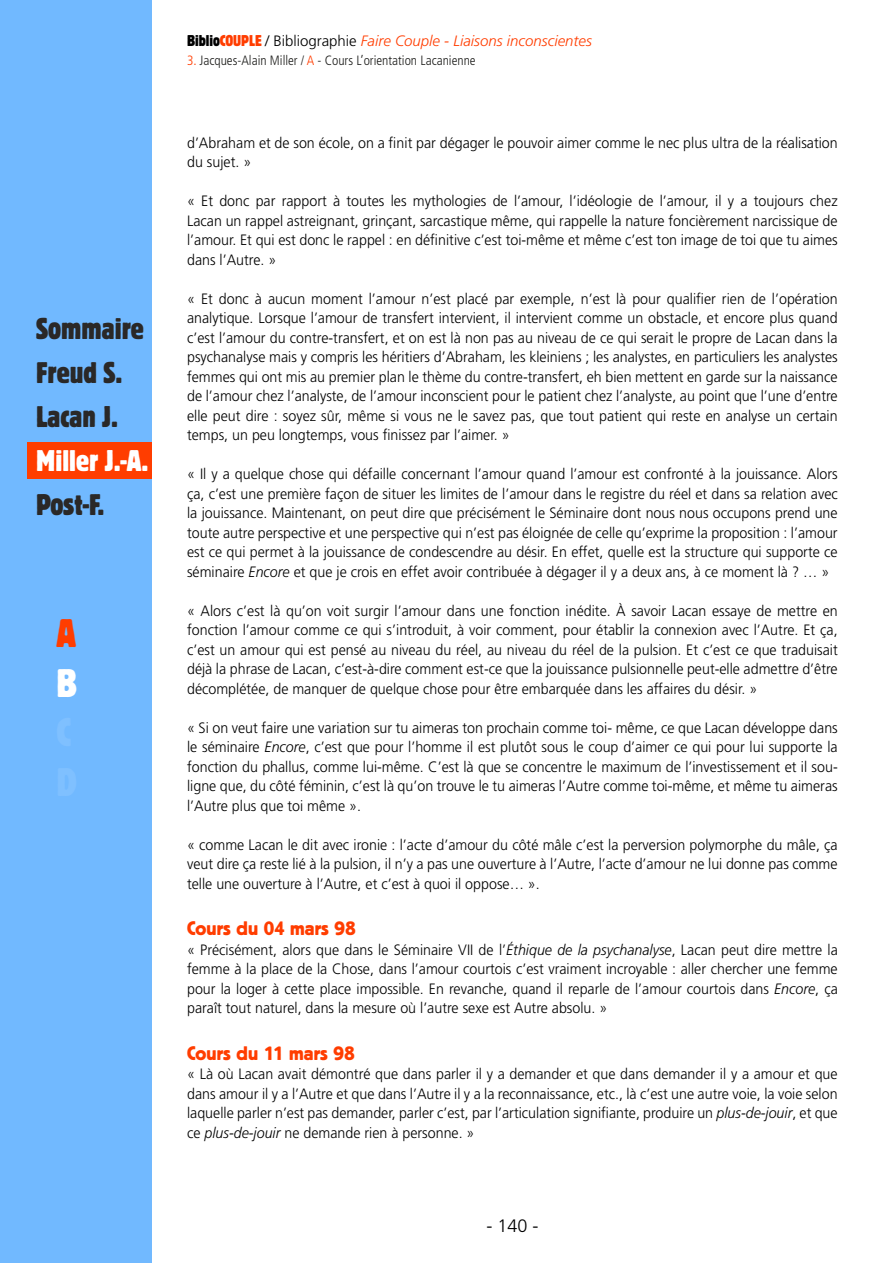
<style>
.page{position:relative;width:893px;height:1263px;background:#fff}
.page>*{position:absolute;margin:0;border:0;box-sizing:border-box;transform-origin:0 0}
.t1{font:42px "C Block";color:#ff3d00}
.t2{font:42px "C Block";color:#fff}
.t3{font:31.5px/43.8px "C Block";color:#2a2827}
.t4{font:31.5px "C Block";color:#fff}
.t5{font:19.5px "Block BE";color:#ff3d00}
.t6{font:300 18px "Frutiger";color:#000}
.t7{font:300 15px/19.5px "Frutiger";color:#000;text-align:justify;scale:.95 1}
.t8{font:italic 300 15px "Frutiger";color:#ff3d00}
.t9{font:300 condensed 13.5px "Frutiger";color:#1e1e1c}
.s1{font-family:"C Block";font-weight:400;font-style:normal;font-size:16.5px;color:#000}
.s2{font-family:"C Block";font-weight:400;font-style:normal;font-size:16.5px}
.s3{font-style:normal;color:#000}
.s4{color:#ff3d00}
.s5{font-style:italic}
</style>
<div class="page">
<div style="left:0;top:0;width:152px;height:1263px;background:#71b9ff"></div>
<div style="left:28px;top:442px;width:124px;height:36px;background:#ff3d00"></div>
<h2 class="t3" style="left:36px;top:309px;width:109px">Sommaire</h2>
<h2 class="t3" style="left:36px;top:353px;width:88px">Freud S.<br>Lacan J.</h2>
<h2 class="t4" style="left:36px;top:439px;width:114px">Miller J.-A.</h2>
<h2 class="t3" style="left:36px;top:485px;width:70px">Post-F.</h2>
<h1 class="t1" style="left:56px;top:605px;width:21px">A</h1>
<h1 class="t2" style="left:56px;top:655px;width:22px">B</h1>
<p class="t8" style="left:187px;top:32px;width:406px"><span class="s1">Biblio</span><span class="s2">COUPLE</span> <span class="s3">/ Bibliographie</span> Faire Couple - Liaisons inconscientes</p>
<p class="t9" style="left:187px;top:53px;width:290px"><span class="s4">3.</span> Jacques-Alain Miller / <span class="s4">A</span> - Cours L’orientation Lacanienne</p>
<p class="t7" style="left:187px;top:133px;width:686px">d’Abraham et de son école, on a finit par dégager le pouvoir aimer comme le nec plus ultra de la réalisation du sujet. »</p>
<p class="t7" style="left:187px;top:191px;width:686px">« Et donc par rapport à toutes les mythologies de l’amour, l’idéologie de l’amour, il y a toujours chez Lacan un rappel astreignant, grinçant, sarcastique même, qui rappelle la nature foncièrement narcissique de l’amour. Et qui est donc le rappel : en définitive c’est toi-même et même c’est ton image de toi que tu aimes dans l’Autre. »</p>
<p class="t7" style="left:187px;top:289px;width:686px">« Et donc à aucun moment l’amour n’est placé par exemple, n’est là pour qualifier rien de l’opération analytique. Lorsque l’amour de transfert intervient, il intervient comme un obstacle, et encore plus quand c’est l’amour du contre-transfert, et on est là non pas au niveau de ce qui serait le propre de Lacan dans la psychanalyse mais y compris les héritiers d’Abraham, les kleiniens ; les analystes, en particuliers les analystes femmes qui ont mis au premier plan le thème du contre-transfert, eh bien mettent en garde sur la naissance de l’amour chez l’analyste, de l’amour inconscient pour le patient chez l’analyste, au point que l’une d’entre elle peut dire : soyez sûr, même si vous ne le savez pas, que tout patient qui reste en analyse un certain temps, un peu longtemps, vous finissez par l’aimer. »</p>
<p class="t7" style="left:187px;top:464px;width:686px">« Il y a quelque chose qui défaille concernant l’amour quand l’amour est confronté à la jouissance. Alors ça, c’est une première façon de situer les limites de l’amour dans le registre du réel et dans sa relation avec la jouissance. Maintenant, on peut dire que précisément le Séminaire dont nous nous occupons prend une toute autre perspective et une perspective qui n’est pas éloignée de celle qu’exprime la proposition : l’amour est ce qui permet à la jouissance de condescendre au désir. En effet, quelle est la structure qui supporte ce séminaire <span class="s5">Encore</span> et que je crois en effet avoir contribuée à dégager il y a deux ans, à ce moment là ? … »</p>
<p class="t7" style="left:187px;top:601px;width:686px">« Alors c’est là qu’on voit surgir l’amour dans une fonction inédite. À savoir Lacan essaye de mettre en fonction l’amour comme ce qui s’introduit, à voir comment, pour établir la connexion avec l’Autre. Et ça, c’est un amour qui est pensé au niveau du réel, au niveau du réel de la pulsion. Et c’est ce que traduisait déjà la phrase de Lacan, c’est-à-dire comment est-ce que la jouissance pulsionnelle peut-elle admettre d’être décomplétée, de manquer de quelque chose pour être embarquée dans les affaires du désir. »</p>
<p class="t7" style="left:187px;top:718px;width:686px">« Si on veut faire une variation sur tu aimeras ton prochain comme toi- même, ce que Lacan développe dans le séminaire <span class="s5">Encore</span>, c’est que pour l’homme il est plutôt sous le coup d’aimer ce qui pour lui supporte la fonction du phallus, comme lui-même. C’est là que se concentre le maximum de l’investissement et il sou&shy;ligne que, du côté féminin, c’est là qu’on trouve le tu aimeras l’Autre comme toi-même, et même tu aimeras l’Autre plus que toi même ».</p>
<p class="t7" style="left:187px;top:835px;width:686px">« comme Lacan le dit avec ironie : l’acte d’amour du côté mâle c’est la perversion polymorphe du mâle, ça veut dire ça reste lié à la pulsion, il n’y a pas une ouverture à l’Autre, l’acte d’amour ne lui donne pas comme telle une ouverture à l’Autre, et c’est à quoi il oppose… ».</p>
<h3 class="t5" style="left:187px;top:918px;width:170px">Cours du 04 mars 98</h3>
<p class="t7" style="left:187px;top:940px;width:686px">« Précisément, alors que dans le Séminaire VII de l’<span class="s5">Éthique de la psychanalyse</span>, Lacan peut dire mettre la femme à la place de la Chose, dans l’amour courtois c’est vraiment incroyable : aller chercher une femme pour la loger à cette place impossible. En revanche, quand il reparle de l’amour courtois dans <span class="s5">Encore</span>, ça paraît tout naturel, dans la mesure où l’autre sexe est Autre absolu. »</p>
<h3 class="t5" style="left:187px;top:1042px;width:169px">Cours du 11 mars 98</h3>
<p class="t7" style="left:187px;top:1064px;width:686px">« Là où Lacan avait démontré que dans parler il y a demander et que dans demander il y a amour et que dans amour il y a l’Autre et que dans l’Autre il y a la reconnaissance, etc., là c’est une autre voie, la voie selon laquelle parler n’est pas demander, parler c’est, par l’articulation signifiante, produire un <span class="s5">plus-de-jouir</span>, et que ce <span class="s5">plus-de-jouir</span> ne demande rien à personne. »</p>
<p class="t6" style="left:486px;top:1215px;width:54px">- 140 -</p>
</div>
